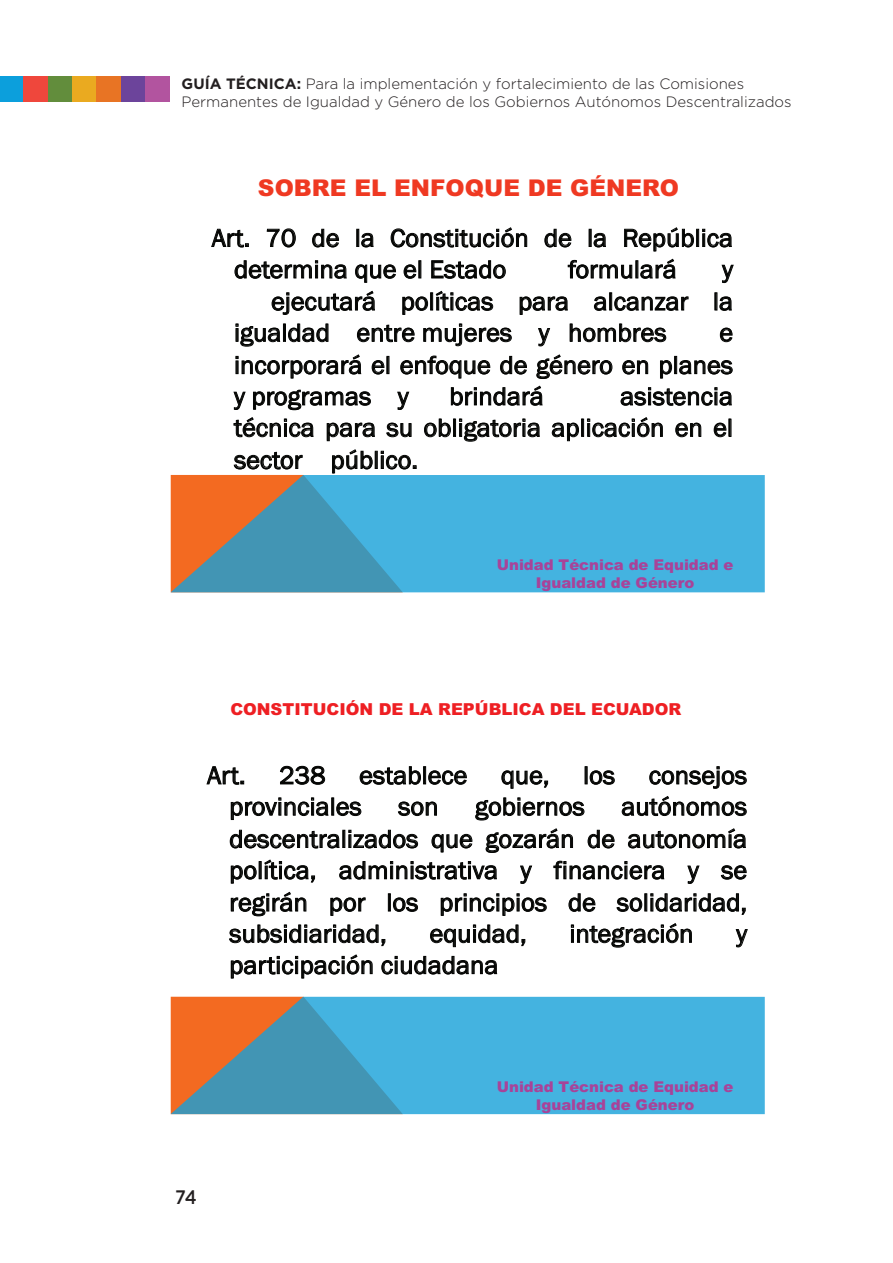
<style>
.page{position:relative;width:893px;height:1263px;background:#fff}
.page>*{position:absolute;margin:0;border:0;box-sizing:border-box;transform-origin:0 0}
.t1{font:25.95px/31.8px "Franklin Gothic";color:#040503;text-align:justify}
.t2{font:900 23.1px "Arial";color:#ef3922}
.t3{font:500 19.5px "Gotham";color:#231f20;scale:.9 1}
.t4{font:900 16.5px "Arial";color:#ee1f23}
.t5{font:300 15px/18px "Gotham";color:#231f20}
.t6{font:900 14.85px/18.1px "Arial";color:#a84399;text-align:center}
.s1{font-weight:700}
</style>
<div class="page">
<div style="left:0;top:77px;width:24px;height:25px;background:#0c9fdc"></div>
<div style="left:24px;top:77px;width:24px;height:25px;background:#ef473c"></div>
<div style="left:48px;top:77px;width:24px;height:25px;background:#628d3c"></div>
<div style="left:72px;top:77px;width:25px;height:25px;background:#eaaa20"></div>
<div style="left:97px;top:77px;width:24px;height:25px;background:#e87424"></div>
<div style="left:121px;top:77px;width:24px;height:25px;background:#6c449b"></div>
<div style="left:145px;top:77px;width:25px;height:25px;background:#b2549f"></div>
<svg style="left:171px;top:475px;width:594px;height:117px;background:#57a5c2"></svg>
<svg style="left:171px;top:997px;width:594px;height:117px;background:#57a5c2"></svg>
<p class="t5" style="left:182px;top:74px;width:612px"><span class="s1">GUÍA TÉCNICA:</span> Para la implementación y fortalecimiento de las Comisiones<br>Permanentes de Igualdad y Género de los Gobiernos Autónomos Descentralizados</p>
<p class="t2" style="left:258px;top:171px;width:422px">SOBRE EL ENFOQUE DE GÉNERO</p>
<p class="t1" style="left:234px;top:223px;width:500px;text-indent:-22px">Art. 70 de la Constitución de la República determina que el Estado</p>
<p class="t1" style="left:568px;top:254px;width:110px">formulará</p>
<p class="t1" style="left:722px;top:254px;width:12px">y</p>
<p class="t1" style="left:271px;top:286px;width:463px">ejecutará políticas para alcanzar la</p>
<p class="t1" style="left:234px;top:317px;width:434px">igualdad entre mujeres y hombres</p>
<p class="t1" style="left:234px;top:317px;width:501px;text-indent:485px">e incorporará el enfoque de género en planes y programas y</p>
<p class="t1" style="left:449px;top:381px;width:96px">brindará</p>
<p class="t1" style="left:234px;top:381px;width:501px;text-indent:386px">asistencia técnica para su obligatoria aplicación en el sector público.</p>
<p class="t6" style="left:497px;top:555px;width:238px">Unidad Técnica de Equidad e<br>Igualdad de Género</p>
<p class="t4" style="left:230px;top:697px;width:452px">CONSTITUCIÓN DE LA REPÚBLICA DEL ECUADOR</p>
<p class="t1" style="left:207px;top:760px;width:40px">Art.</p>
<p class="t1" style="left:279px;top:760px;width:48px">238</p>
<p class="t1" style="left:359px;top:760px;width:110px">establece</p>
<p class="t1" style="left:501px;top:760px;width:50px">que,</p>
<p class="t1" style="left:583px;top:760px;width:34px">los</p>
<p class="t1" style="left:649px;top:760px;width:100px">consejos</p>
<p class="t1" style="left:229px;top:791px;width:134px">provinciales</p>
<p class="t1" style="left:398px;top:791px;width:42px">son</p>
<p class="t1" style="left:475px;top:791px;width:111px">gobiernos</p>
<p class="t1" style="left:229px;top:791px;width:519px;text-indent:392px">autónomos descentralizados que gozarán de autonomía política, administrativa y financiera y se regirán por los principios de solidaridad, subsidiaridad,</p>
<p class="t1" style="left:430px;top:918px;width:99px">equidad,</p>
<p class="t1" style="left:569px;top:918px;width:126px">integración</p>
<p class="t1" style="left:736px;top:918px;width:12px">y</p>
<p class="t1" style="left:229px;top:950px;width:271px">participación ciudadana</p>
<p class="t3" style="left:175px;top:1184px;width:25px">74</p>
<p class="t6" style="left:497px;top:1077px;width:238px">Unidad Técnica de Equidad e<br>Igualdad de Género</p>
</div>
